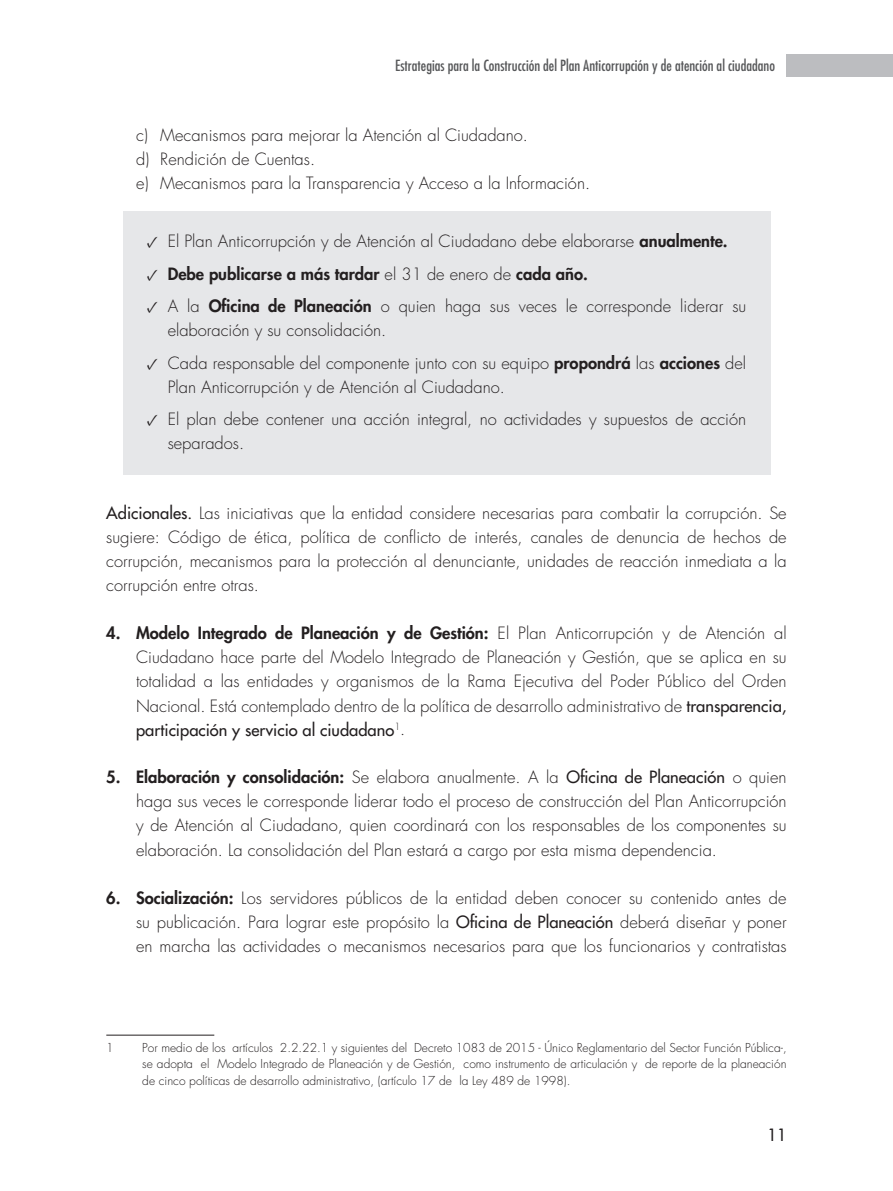
<style>
.page{position:relative;width:893px;height:1191px;background:#fff}
.page>*{position:absolute;margin:0;border:0;box-sizing:border-box;transform-origin:0 0}
.t1{font:300 16.5px/24px "Futura Std";color:#231f20}
.t2{font:800 16.5px "Futura Std";color:#231f20}
.t3{font:500 16.5px "Futura Std";color:#231f20}
.t4{font:condensed 15px "Futura Std";color:#57585a}
.t5{font:300 12px/16.5px "Futura Std";color:#231f20;text-align:justify}
.s1{font-family:"Minion Pro";font-weight:400}
.s2{font-weight:800}
.s3{font-weight:300}
.s4{font-weight:500}
</style>
<div class="page">
<div style="left:787px;top:54px;width:106px;height:23px;background:#bcbdc0"></div>
<hr style="left:106px;top:1034px;width:108px;height:1px;background:#231f20">
<div style="left:123px;top:212px;width:647px;height:263px;background:#e6e7e9"></div>
<p class="t4" style="left:395px;top:57px;width:381px">Estrategias para la Construcción del Plan Anticorrupción y de atención al ciudadano</p>
<p class="t1" style="left:136px;top:124px;width:455px">c) Mecanismos para mejorar la Atención al Ciudadano.<br>d) Rendición de Cuentas.<br>e) Mecanismos para la Transparencia y Acceso a la Información.</p>
<p class="t1" style="left:147px;top:230px;width:582px"><span class="s1">✓</span> El Plan Anticorrupción y de Atención al Ciudadano debe elaborarse <span class="s2">anualmente.</span></p>
<p class="t2" style="left:147px;top:263px;width:443px"><span class="s1">✓</span> Debe publicarse a más tardar <span class="s3">el 31 de enero de</span> cada año.</p>
<p class="t1" style="left:168px;top:295px;width:580px;text-indent:-21px"><span class="s1">✓</span> A la <span class="s2">Oficina de Planeación</span> o quien haga sus veces le corresponde liderar su elaboración y su consolidación.</p>
<p class="t1" style="left:168px;top:351px;width:580px;text-indent:-21px"><span class="s1">✓</span> Cada responsable del componente junto con su equipo <span class="s2">propondrá</span> las <span class="s2">acciones</span> del<br>Plan Anticorrupción y de Atención al Ciudadano.</p>
<p class="t1" style="left:168px;top:408px;width:580px;text-indent:-21px"><span class="s1">✓</span> El plan debe contener una acción integral, no actividades y supuestos de acción separados.</p>
<p class="t1" style="left:106px;top:502px;width:682px;text-align:justify"><span class="s4">Adicionales.</span> Las iniciativas que la entidad considere necesarias para combatir la corrupción. Se sugiere: Código de ética, política de conflicto de interés, canales de denuncia de hechos de corrupción, mecanismos para la protección al denunciante, unidades de reacción inmediata a la corrupción entre otras.</p>
<p class="t1" style="left:136px;top:622px;width:652px;text-align:justify;text-indent:-30px"><span class="s2">4. Modelo Integrado de Planeación y de Gestión:</span> El Plan Anticorrupción y de Atención al Ciudadano hace parte del Modelo Integrado de Planeación y Gestión, que se aplica en su totalidad a las entidades y organismos de la Rama Ejecutiva del Poder Público del Orden Nacional. Está contemplado dentro de la política de desarrollo administrativo de <span class="s4">transparencia, participación y servicio al ciudadano</span><sup>1</sup>.</p>
<p class="t1" style="left:136px;top:766px;width:652px;text-align:justify;text-indent:-30px"><span class="s2">5. Elaboración y consolidación:</span> Se elabora anualmente. A la <span class="s4">Oficina de Planeación</span> o quien haga sus veces le corresponde liderar todo el proceso de construcción del Plan Anticorrupción y de Atención al Ciudadano, quien coordinará con los responsables de los componentes su elaboración. La consolidación del Plan estará a cargo por esta misma dependencia.</p>
<p class="t1" style="left:136px;top:886px;width:652px;text-align:justify;text-indent:-30px"><span class="s2">6. Socialización:</span> Los servidores públicos de la entidad deben conocer su contenido antes de su publicación. Para lograr este propósito la <span class="s4">Oficina de Planeación</span> deberá diseñar y poner en marcha las actividades o mecanismos necesarios para que los funcionarios y contratistas</p>
<p class="t5" style="left:106px;top:1039px;width:9px">1</p>
<p class="t5" style="left:142px;top:1039px;width:646px">Por medio de los artículos 2.2.22.1 y siguientes del Decreto 1083 de 2015 - Único Reglamentario del Sector Función Pública-, se adopta el Modelo Integrado de Planeación y de Gestión, como instrumento de articulación y de reporte de la planeación de cinco políticas de desarrollo administrativo, (artículo 17 de la Ley 489 de 1998).</p>
<p class="t3" style="left:768px;top:1124px;width:21px">11</p>
</div>
